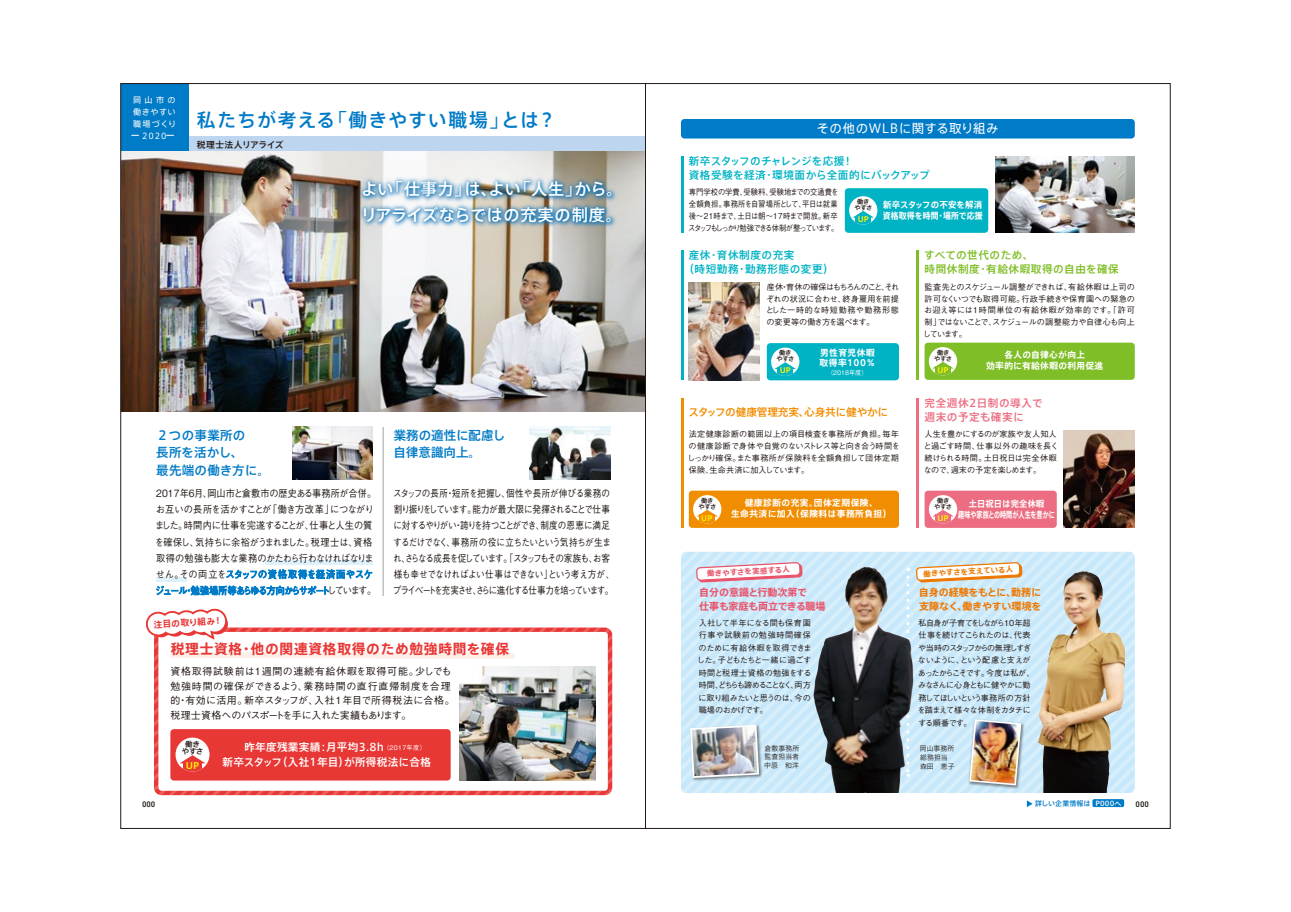
<style>
.page{position:relative;width:1291px;height:912px;background:#fff}
.page>*{position:absolute;margin:0;border:0;box-sizing:border-box;transform-origin:0 0}
.t1{font:500 18.75px "Axis Std";letter-spacing:.06em;color:#007bc7}
.t2{font:500 16.25px/25.6px "Axis Std";letter-spacing:.02em;color:#fff}
.t3{font:700 13.75px "Axis Std";letter-spacing:.05em;color:#e83836}
.t4{font:500 12.5px/17.5px "Axis Std";letter-spacing:.025em;color:#007bc7}
.t5{font:500 12.5px/17.5px "Axis Std";color:#007bc7}
.t6{font:12.5px "Axis Std";letter-spacing:.045em;color:#fff}
.t7{font:500 10.62px/14.4px "Axis Std";letter-spacing:.02em;color:#00b3c4}
.t8{font:500 10.62px/14.4px "Axis Std";letter-spacing:.025em;color:#fff;text-align:center}
.t9{font:500 10.62px/14.4px "Axis Std";letter-spacing:.05em;color:#7fbe26}
.t10{font:500 10.62px/14.4px "Axis Std";letter-spacing:.05em;color:#00b3c4}
.t11{font:500 10.62px "Axis Std";letter-spacing:.05em;color:#ec6d81}
.t12{font:500 10.62px "Axis Std";letter-spacing:-.01em;color:#f18d00}
.t13{font:500 10px/16.2px "Gothic BBB Pro";letter-spacing:-.085em;color:#221815;scale:.86 1}
.t14{font:500 10px/16.2px "Gothic BBB Pro";letter-spacing:-.04em;color:#221815;scale:.92 1}
.t15{font:500 10px/14.4px "Gothic BBB Pro";letter-spacing:.03em;color:#221815}
.t16{font:700 10px/13.8px "Axis Std";letter-spacing:-.01em;color:#ee7800}
.t17{font:700 10px/13.8px "Axis Std";letter-spacing:-.005em;color:#e9546b}
.t18{font:700 9px "Axis Std";color:#fff100}
.t19{font:700 8.75px/10.6px "Axis Std";letter-spacing:.05em;color:#fff}
.t20{font:700 8.75px/10.6px "Axis Std";letter-spacing:.005em;color:#fff}
.t21{font:700 8.75px/10.6px "Axis Std";color:#fff;text-align:center;scale:.94 1}
.t22{font:700 8.75px/10.6px "Axis Std";letter-spacing:.03em;color:#fff;text-align:center}
.t23{font:500 8.75px "Axis Std";letter-spacing:-.04em;color:#221815}
.t24{font:700 8.75px "Axis Std";color:#e83836}
.t25{font:500 8.12px/11.9px "Gothic BBB Pro";letter-spacing:-.05em;color:#221815;text-align:justify}
.t26{font:500 8.12px/12.5px "Gothic BBB Pro";letter-spacing:-.085em;color:#221815}
.t27{font:500 8.12px/12.5px "Gothic BBB Pro";letter-spacing:-.03em;color:#221815}
.t28{font:500 8.12px/11.9px "Gothic BBB Pro";letter-spacing:-.05em;color:#221815;text-align:justify;scale:.9 1}
.t29{font:8.12px/11.9px "Axis Std";letter-spacing:.115em;color:#fff;text-align:justify}
.t30{font:500 8.12px "DIN Next LT Pro";color:#221815}
.t31{font:700 7.5px "Axis Std";color:#ee7800}
.t32{font:700 7.5px "Axis Std";color:#e9546b}
.t33{font:700 7.5px "Axis Std";color:#fff100}
.t34{font:500 7.5px/7.5px "Axis Std";color:#221815;text-align:center}
.t35{font:6.88px/8.8px "Hira Kaku Pro W3";letter-spacing:.015em;color:#221815;text-align:justify}
.t36{font:500 6.88px "Axis Std";letter-spacing:.02em;color:#007bc7}
.t37{font:500 6.25px/6.2px "Axis Std";letter-spacing:-.04em;color:#221815;text-align:center}
.t38{font:500 6.25px "Gothic BBB Pro";letter-spacing:.025em;color:#fff}
.s1{color:#007bc7}
.s2{color:#fff}
</style>
<div class="page">
<img style="left:120px;top:83px;width:1051px;height:746px">
<hr style="left:645px;top:83px;width:1px;height:745px;background:#221815">
<p class="t29" style="left:133px;top:93px;width:45px">岡山市の働きやすい職場づくり　2020　</p>
<h1 class="t1" style="left:197px;top:105px;width:361px">私たちが考える「働きやすい職場」とは？</h1>
<p class="t23" style="left:197px;top:137px;width:88px">税理士法人リアライズ</p>
<h2 class="t2" style="left:361px;top:175px;width:263px">よい「仕事力」は、よい「人生」から。リアライズならではの充実の制度。</h2>
<h3 class="t4" style="left:156px;top:425px;width:115px">２つの事業所の<br>長所を活かし、<br>最先端の働き方に。</h3>
<p class="t14" style="left:155px;top:483px;width:242px">2017年6月、岡山市と倉敷市の歴史ある事務所が合併。お互いの長所を活かすことが「働き方改革」につながりました。時間内に仕事を完遂することが、仕事と人生の質を確保し、気持ちに余裕がうまれました。税理士は、資格取得の勉強も膨大な業務のかたわら行わなければなりません。その両立を<span class="s1">スタッフの資格取得を経済面やスケジュール・勉強場所等あらゆる方向からサポート</span>しています。</p>
<p class="t24" style="left:153px;top:617px;width:70px;rotate:-3deg">注目の取り組み！</p>
<h3 class="t5" style="left:393px;top:425px;width:113px">業務の適性に配慮し自律意識向上。</h3>
<p class="t13" style="left:393px;top:483px;width:259px">スタッフの長所・短所を把握し、個性や長所が伸びる業務の割り振りをしています。能力が最大限に発揮されることで仕事に対するやりがい・誇りを持つことができ、制度の恩恵に満足するだけでなく、事務所の役に立ちたいという気持ちが生まれ、さらなる成長を促しています。「スタッフもその家族も、お客様も幸せでなければよい仕事はできない」という考え方が、プライベートを充実させ、さらに進化する仕事力を培っています。</p>
<h3 class="t3" style="left:171px;top:638px;width:340px">税理士資格・他の関連資格取得のため勉強時間を確保</h3>
<p class="t15" style="left:170px;top:662px;width:286px">資格取得試験前は1週間の連続有給休暇を取得可能。少しでも勉強時間の確保ができるよう、業務時間の直行直帰制度を合理的・有効に活用。新卒スタッフが、入社1年目で所得税法に合格。税理士資格へのパスポートを手に入れた実績もあります。</p>
<p class="t34" style="left:182px;top:739px;width:23px">働きやすさ</p>
<p class="t18" style="left:186px;top:757px;width:15px">UP</p>
<h3 class="t8" style="left:222px;top:739px;width:210px">昨年度残業実績：月平均3.8h 　　<br>新卒スタッフ（入社1年目）が所得税法に合格</h3>
<p class="t38" style="left:383px;top:742px;width:44px">（2017年度）</p>
<h3 class="t6" style="left:816px;top:119px;width:183px">その他のWLBに関する取り組み</h3>
<h3 class="t7" style="left:688px;top:153px;width:242px">新卒スタッフのチャレンジを応援！<br>資格受験を経済・環境面から全面的にバックアップ</h3>
<p class="t37" style="left:854px;top:197px;width:19px">働きやすさ</p>
<p class="t33" style="left:857px;top:213px;width:13px">UP</p>
<p class="t28" style="left:688px;top:185px;width:168px">専門学校の学費、受験料、受験地までの交通費を全額負担。事務所を自習場所として、平日は就業後～21時まで、土日は朝～17時まで開放。新卒スタッフもしっかり勉強できる体制が整っています。</p>
<p class="t20" style="left:882px;top:199px;width:101px">新卒スタッフの不安を解消資格取得を時間・場所で応援</p>
<h3 class="t10" style="left:683px;top:247px;width:152px;text-indent:5px">産休・育休制度の充実<br>（時短勤務・勤務形態の変更）</h3>
<h3 class="t9" style="left:924px;top:247px;width:196px">すべての世代のため、<br>時間休制度・有給休暇取得の自由を確保</h3>
<p class="t25" style="left:765px;top:279px;width:135px">産休・育休の確保はもちろんのこと、それぞれの状況に合わせ、終身雇用を前提とした一時的な時短勤務や勤務形態の変更等の働き方を選べます。</p>
<p class="t25" style="left:922px;top:279px;width:214px">監査先とのスケジュール調整ができれば、有給休暇は上司の許可なくいつでも取得可能。行政手続きや保育園への緊急のお迎え等には１時間単位の有給休暇が効率的です。「許可制」ではないことで、スケジュールの調整能力や自律心も向上しています。</p>
<p class="t37" style="left:776px;top:349px;width:19px">働きやすさ</p>
<p class="t33" style="left:779px;top:364px;width:13px">UP</p>
<p class="t19" style="left:819px;top:346px;width:57px">男性育児休暇取得率100％</p>
<p class="t38" style="left:826px;top:367px;width:42px">（2018年度）</p>
<p class="t37" style="left:934px;top:348px;width:19px">働きやすさ</p>
<p class="t33" style="left:937px;top:364px;width:13px">UP</p>
<p class="t22" style="left:986px;top:348px;width:118px">各人の自律心が向上<br>効率的に有給休暇の利用促進</p>
<h3 class="t11" style="left:924px;top:394px;width:120px">完全週休2日制の導入で</h3>
<h3 class="t12" style="left:688px;top:404px;width:201px">スタッフの健康管理充実、心身共に健やかに</h3>
<h3 class="t11" style="left:924px;top:409px;width:101px">週末の予定も確実に</h3>
<p class="t25" style="left:687px;top:427px;width:214px">法定健康診断の範囲以上の項目検査を事務所が負担。毎年の健康診断で身体や自覚のないストレス等と向き合う時間をしっかり確保。また事務所が保険料を全額負担して団体定期保険、生命共済に加入しています。</p>
<p class="t25" style="left:923px;top:427px;width:137px;text-align:left">人生を豊かにするのが家族や友人知人と過ごす時間、仕事以外の趣味を長く続けられる時間。土日祝日は完全休暇なので、週末の予定を楽しめます。</p>
<p class="t37" style="left:698px;top:496px;width:19px">働きやすさ</p>
<p class="t33" style="left:701px;top:512px;width:13px">UP</p>
<p class="t19" style="left:731px;top:496px;width:162px;text-align:center">健康診断の充実。団体定期保険、<br>生命共済に加入（保険料は事務所負担）</p>
<p class="t37" style="left:934px;top:496px;width:19px">働きやすさ</p>
<p class="t33" style="left:937px;top:512px;width:13px">UP</p>
<p class="t21" style="left:958px;top:497px;width:104px">土日祝日は完全休暇<br>趣味や家族との時間が人生を豊かに</p>
<p class="t31" style="left:923px;top:567px;width:91px;rotate:-3deg">働きやすさを支えている人</p>
<p class="t32" style="left:706px;top:567px;width:84px;rotate:-3deg">働きやすさを実感する人</p>
<p class="t17" style="left:699px;top:584px;width:128px">自分の意識と行動次第で<br>仕事も家庭も両立できる職場</p>
<p class="t16" style="left:918px;top:584px;width:124px">自身の経験をもとに、勤務に支障なく、働きやすい環境を</p>
<p class="t27" style="left:697px;top:615px;width:116px">入社して半年になる間も保育園行事や試験前の勉強時間確保のために有給休暇を取得できました。子どもたちと一緒に過ごす時間と税理士資格の勉強をする時間、どちらも諦めることなく、両方に取り組みたいと思うのは、今の職場のおかげです。</p>
<p class="t26" style="left:917px;top:615px;width:119px">私自身が子育てをしながら10年超仕事を続けてこられたのは、代表や当時のスタッフからの無理しすぎないように、という配慮と支えがあったからこそです。今度は私が、みなさんに心身ともに健やかに勤務してほしいという事務所の方針を踏まえて様々な体制をカタチにする順番です。</p>
<p class="t35" style="left:764px;top:742px;width:36px">倉敷事務所監査担当者中原　和洋</p>
<p class="t35" style="left:919px;top:743px;width:36px;text-align:left">岡山事務所総務担当森田　恵子</p>
<p class="t30" style="left:142px;top:799px;width:15px">000</p>
<p class="t36" style="left:1034px;top:797px;width:88px">詳しい企業情報は <span class="s2">P000へ</span></p>
<p class="t30" style="left:1135px;top:799px;width:15px">000</p>
</div>
